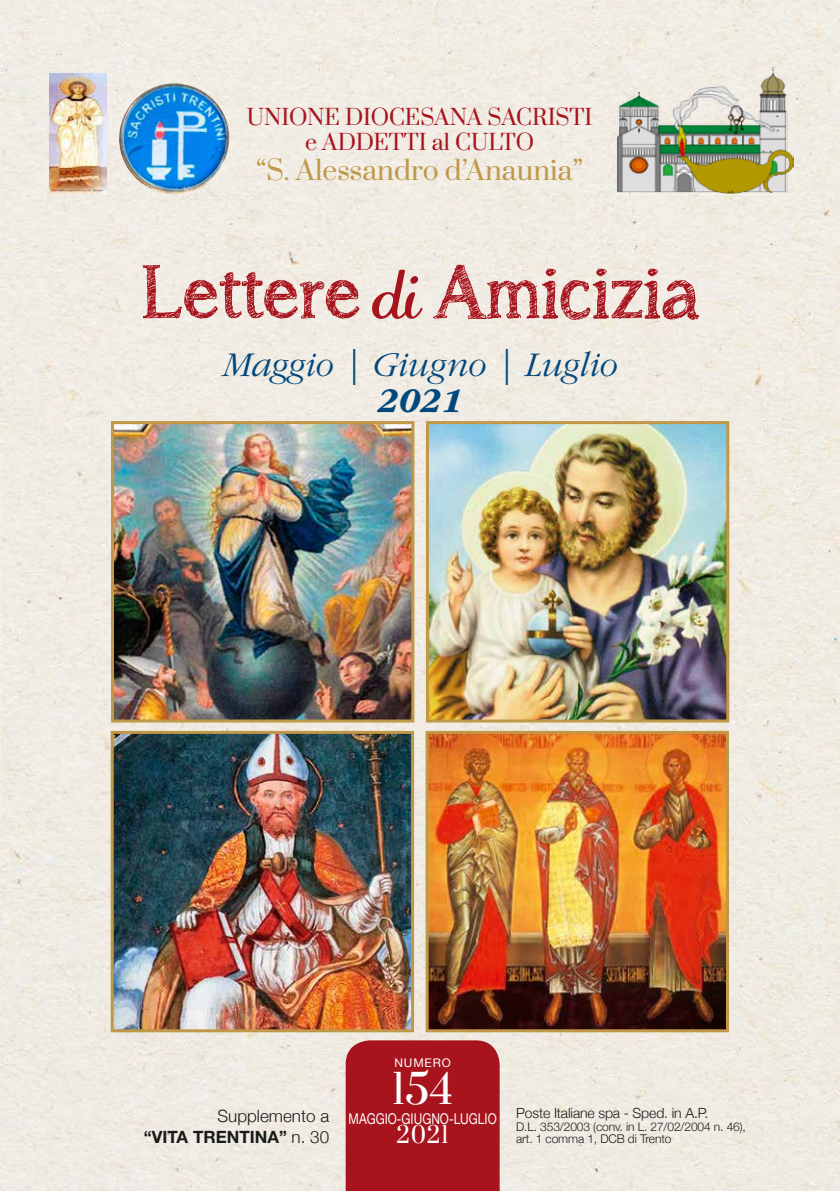
<style>
.page{position:relative;width:840px;height:1191px;background:#fff}
.page>*{position:absolute;margin:0;border:0;box-sizing:border-box;transform-origin:0 0}
.t1{font:73.6px "asongforjennifer";color:#a8141e}
.t2{font:40.2px "Prata";color:#fff}
.t3{font:italic 300 36px "ITC Garamond Std";letter-spacing:-.01em;color:#00487e}
.t4{font:italic 700 36px "ITC Garamond Std";color:#00487e}
.t5{font:26.6px "Prata";color:#c09848}
.t6{font:22.4px "Prata";color:#fff}
.t7{font:21.4px/25.8px "Prata";color:#a8141e;text-align:center}
.t8{font:300 17px/20.4px "Helvetica Neue";color:#1a1a18;text-align:right}
.t9{font:14.8px "Helvetica Neue";color:#fff;scale:.8 1}
.t10{font:300 14px "Helvetica Neue";letter-spacing:-.01em;color:#1a1a18}
.t11{font:300 12px/12px "Helvetica Neue";letter-spacing:-.01em;color:#1a1a18}
.t12{font:12px "Helvetica Neue";letter-spacing:.07em;color:#fff}
.s1{font-weight:700}
</style>
<div class="page">
<div style="left:0;top:0;width:839px;height:1191px;background:#f0ece4"></div>
<svg style="left:372px;top:270px;width:50px;height:49px;background:#d9a7a5"></svg>
<img style="left:119px;top:83px;width:110px;height:111px;border-radius:55px">
<img style="left:50px;top:73px;width:57px;height:121px">
<div style="left:345px;top:1040px;width:154px;height:151px;background:#a8141e"></div>
<img style="left:614px;top:65px;width:178px;height:129px">
<img style="left:115px;top:425px;width:295px;height:293px">
<div style="left:111px;top:421px;width:303px;height:301px;border:3px solid #c09848"></div>
<img style="left:429px;top:425px;width:295px;height:293px">
<div style="left:425px;top:421px;width:303px;height:301px;border:3px solid #c09848"></div>
<img style="left:115px;top:735px;width:295px;height:293px">
<div style="left:111px;top:731px;width:303px;height:301px;border:3px solid #c09848"></div>
<img style="left:429px;top:735px;width:295px;height:293px">
<div style="left:425px;top:731px;width:303px;height:301px;border:3px solid #c09848"></div>
<h3 class="t7" style="left:246px;top:104px;width:347px">UNIONE DIOCESANA SACRISTI e ADDETTI al CULTO</h3>
<h3 class="t5" style="left:256px;top:154px;width:328px">“S. Alessandro d’Anaunia”</h3>
<h1 class="t1" style="left:142px;top:248px;width:558px">Lettere Amicizia</h1>
<h3 class="t3" style="left:222px;top:344px;width:396px">Maggio | Giugno | Luglio</h3>
<h3 class="t4" style="left:377px;top:380px;width:87px">2021</h3>
<p class="t12" style="left:394px;top:1054px;width:58px">NUMERO</p>
<h2 class="t2" style="left:392px;top:1064px;width:63px">154</h2>
<p class="t9" style="left:348px;top:1107px;width:186px">MAGGIO-GIUGNO-LUGLIO</p>
<h3 class="t6" style="left:396px;top:1120px;width:54px">2021</h3>
<h3 class="t8" style="left:144px;top:1105px;width:187px">Supplemento a<br><span class="s1">“VITA TRENTINA”</span> n. 30</h3>
<p class="t10" style="left:516px;top:1101px;width:193px">Poste Italiane spa - Sped. in A.P.</p>
<p class="t11" style="left:516px;top:1119px;width:231px">D.L. 353/2003 (conv. in L. 27/02/2004 n. 46), art. 1 comma 1, DCB di Trento</p>
</div>
